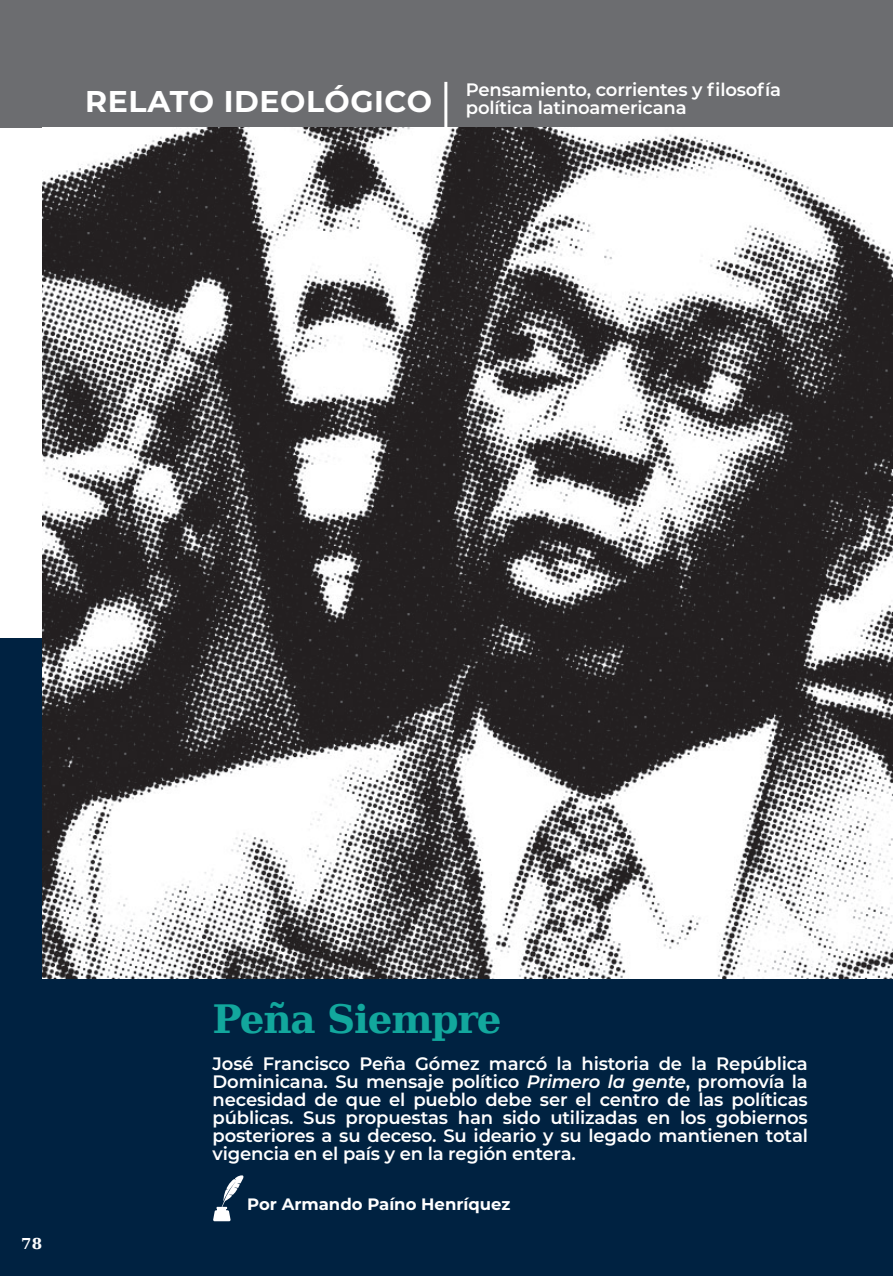
<style>
.page{position:relative;width:893px;height:1276px;background:#fff}
.page>*{position:absolute;margin:0;border:0;box-sizing:border-box;transform-origin:0 0}
.t1{font:700 39px "DejaVu Serif";letter-spacing:-.03em;color:#12a79d}
.t2{font:700 30px "Montserrat";letter-spacing:.02em;color:#fff}
.t3{font:600 18px/18px "Montserrat";letter-spacing:-.01em;color:#fff;text-align:justify}
.t4{font:700 16.5px "Montserrat";color:#fff}
.t5{font:700 15px "DejaVu Serif";color:#fff}
.s1{font-style:italic}
</style>
<div class="page">
<div style="left:0;top:0;width:893px;height:128px;background:#6c6d70"></div>
<hr style="left:444px;top:82px;width:3px;height:47px;background:#fff">
<div style="left:0;top:638px;width:893px;height:638px;background:#002241"></div>
<svg style="left:213px;top:1175px;width:31px;height:46px"></svg>
<img style="left:43px;top:128px;width:850px;height:850px">
<h2 class="t2" style="left:85px;top:80px;width:348px">RELATO IDEOLÓGICO</h2>
<p class="t3" style="left:466px;top:80px;width:317px">Pensamiento, corrientes y filosofía política latinoamericana</p>
<p class="t5" style="left:21px;top:1231px;width:22px">78</p>
<h1 class="t1" style="left:213px;top:988px;width:291px">Peña Siempre</h1>
<p class="t3" style="left:213px;top:1054px;width:597px">José Francisco Peña Gómez marcó la historia de la República Dominicana. Su mensaje político <span class="s1">Primero la gente</span>, promovía la necesidad de que el pueblo debe ser el centro de las políticas públicas. Sus propuestas han sido utilizadas en los gobiernos posteriores a su deceso. Su ideario y su legado mantienen total vigencia en el país y en la región entera.</p>
<p class="t4" style="left:247px;top:1192px;width:265px">Por Armando Paíno Henríquez</p>
</div>
